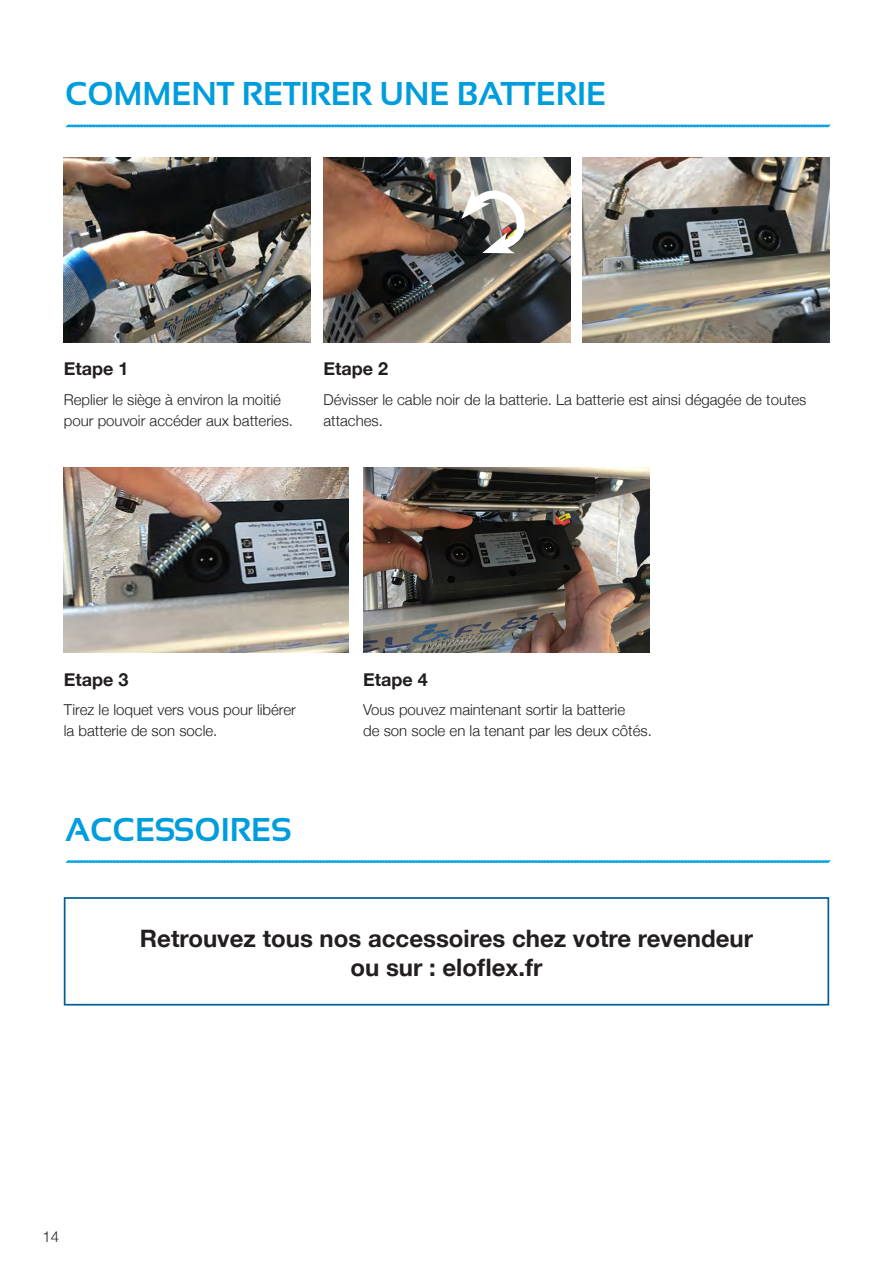
<style>
.page{position:relative;width:893px;height:1263px;background:#fff}
.page>*{position:absolute;margin:0;border:0;box-sizing:border-box;transform-origin:0 0}
.t1{font:700 33px "Sansation";color:#009ddd}
.t2{font:700 24px/28.8px "Helvetica Neue";color:#231f20;text-align:center}
.t3{font:700 18px "Helvetica Neue";color:#231f20}
.t4{font:300 15px/21px "Helvetica Neue";color:#231f20}
</style>
<div class="page">
<div style="left:64px;top:897px;width:765px;height:108px;border:2px solid #006193"></div>
<svg style="left:65px;top:124px;width:766px;height:4px"></svg>
<svg style="left:65px;top:860px;width:766px;height:4px"></svg>
<img style="left:64px;top:157px;width:246px;height:185px">
<img style="left:64px;top:468px;width:285px;height:185px">
<img style="left:324px;top:157px;width:246px;height:185px">
<img style="left:583px;top:157px;width:246px;height:185px">
<img style="left:363px;top:468px;width:286px;height:185px">
<svg style="left:461px;top:180px;width:67px;height:77px"></svg>
<h1 class="t1" style="left:65px;top:75px;width:543px">COMMENT RETIRER UNE BATTERIE</h1>
<p class="t3" style="left:64px;top:355px;width:66px">Etape 1</p>
<p class="t4" style="left:64px;top:388px;width:231px">Replier le siège à environ la moitié pour pouvoir accéder aux batteries.</p>
<p class="t3" style="left:324px;top:355px;width:66px">Etape 2</p>
<p class="t4" style="left:324px;top:388px;width:484px">Dévisser le cable noir de la batterie. La batterie est ainsi dégagée de toutes attaches.</p>
<p class="t3" style="left:64px;top:665px;width:66px">Etape 3</p>
<p class="t4" style="left:64px;top:698px;width:234px">Tirez le loquet vers vous pour libérer la batterie de son socle.</p>
<h1 class="t1" style="left:65px;top:811px;width:228px">ACCESSOIRES</h1>
<p class="t3" style="left:363px;top:665px;width:66px">Etape 4</p>
<p class="t4" style="left:363px;top:698px;width:290px">Vous pouvez maintenant sortir la batterie<br>de son socle en la tenant par les deux côtés.</p>
<h2 class="t2" style="left:140px;top:925px;width:615px">Retrouvez tous nos accessoires chez votre revendeur ou sur : eloflex.fr</h2>
<p class="t4" style="left:43px;top:1225px;width:18px">14</p>
</div>
